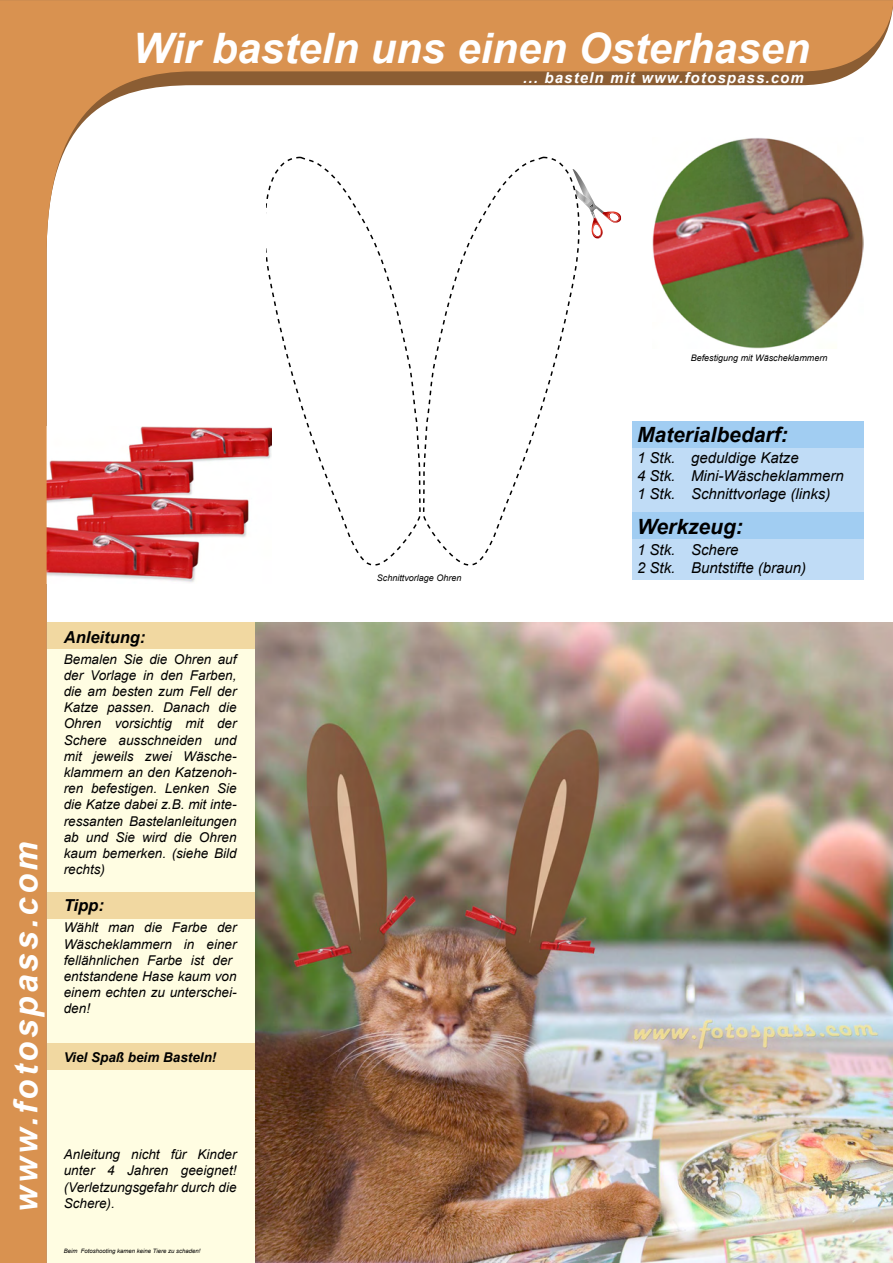
<style>
.page{position:relative;width:893px;height:1263px;background:#fff}
.page>*{position:absolute;margin:0;border:0;box-sizing:border-box;transform-origin:0 0}
.t1{font:italic 700 42px "Arial";color:#fff}
.t2{font:italic 700 33px "Arial";letter-spacing:.1em;color:#fff}
.t3{font:italic 700 21px "Arial";color:#000}
.t4{font:italic 700 16.5px "Arial";color:#000}
.t5{font:italic 15px/18px "Arial";color:#000}
.t6{font:italic 700 15px "Arial";letter-spacing:.075em;color:#fff}
.t7{font:italic 13.5px/16.2px "Arial";color:#000;text-align:justify}
.t8{font:italic 700 13.5px "Arial";color:#000}
.t9{font:italic 9px "Arial";color:#000}
.t10{font:italic 6px "Arial";color:#000}
.s1{font-style:inherit}
</style>
<div class="page">
<img style="left:0;top:0;width:892px;height:1263px">
<div style="left:631px;top:422px;width:232px;height:157px;background:#c0dcf6"></div>
<div style="left:631px;top:422px;width:232px;height:26px;background:#a1cdf2"></div>
<div style="left:631px;top:512px;width:232px;height:26px;background:#a1cdf2"></div>
<h1 class="t1" style="left:133px;top:21px;width:678px">Wir basteln uns einen Osterhasen</h1>
<p class="t6" style="left:523px;top:68px;width:282px">... basteln mit www.fotospass.com</p>
<h2 class="t2" style="left:4px;top:1212px;width:372px;rotate:-90deg">www.fotospass.com</h2>
<p class="t4" style="left:64px;top:626px;width:83px">Anleitung:</p>
<p class="t7" style="left:64px;top:651px;width:174px">Bemalen Sie die Ohren auf der Vorlage in den Farben, die am besten zum Fell der Katze passen. Danach die Ohren vorsichtig mit der Schere ausschneiden und mit jeweils zwei Wäsche&shy;klammern an den Katzenoh&shy;ren befestigen. Lenken Sie die Katze dabei z.B. mit inte&shy;ressanten Bastelanleitungen ab und Sie wird die Ohren kaum bemerken. (siehe Bild rechts)</p>
<p class="t4" style="left:64px;top:895px;width:42px">Tipp:</p>
<p class="t7" style="left:64px;top:920px;width:174px;text-align:left">Wählt man die Farbe der<br>Wäscheklammern in einer <span class="s1">f</span>ellähnlichen Farbe ist der entstandene Hase kaum von einem echten zu unterschei&shy;den!</p>
<p class="t8" style="left:64px;top:1048px;width:154px">Viel Spaß beim Basteln!</p>
<p class="t7" style="left:64px;top:1146px;width:174px">Anleitung nicht für Kinder unter 4 Jahren geeignet! (Verletzungsgefahr durch die Schere).</p>
<p class="t10" style="left:64px;top:1247px;width:138px">Beim Fotoshooting kamen keine Tiere zu schaden!</p>
<p class="t9" style="left:377px;top:572px;width:86px">Schnittvorlage Ohren</p>
<p class="t9" style="left:690px;top:352px;width:138px">Befestigung mit Wäscheklammern</p>
<h3 class="t3" style="left:637px;top:421px;width:152px">Materialbedarf:</h3>
<p class="t5" style="left:637px;top:449px;width:208px">1 Stk. geduldige Katze<br>4 Stk. Mini-Wäscheklammern<br>1 Stk. Schnittvorlage (links)</p>
<h3 class="t3" style="left:637px;top:513px;width:107px">Werkzeug:</h3>
<p class="t5" style="left:637px;top:541px;width:171px">1 Stk. Schere<br>2 Stk. Buntstifte (braun)</p>
</div>
